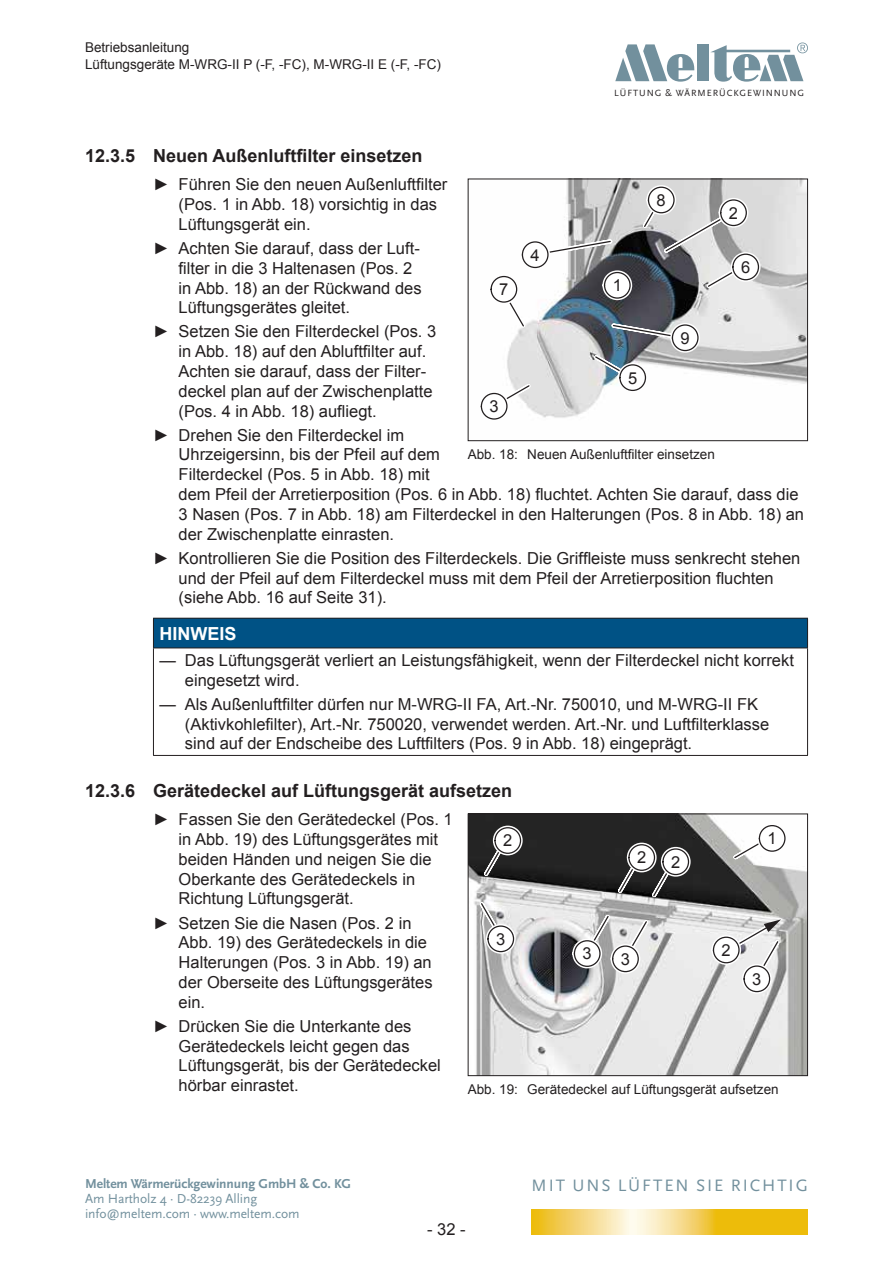
<style>
.page{position:relative;width:893px;height:1263px;background:#fff}
.page>*{position:absolute;margin:0;border:0;box-sizing:border-box;transform-origin:0 0}
.t1{font:700 18px "Arial";color:#231f20}
.t2{font:700 18px "Arial";color:#fff}
.t3{font:17.25px "Scala Sans Pro";letter-spacing:.11em;color:#72909d}
.t4{font:16.5px/19.8px "Arial";color:#231f20}
.t5{font:13.5px/16.2px "Arial";color:#231f20}
.t6{font:13.5px/15px "Scala Sans Pro";letter-spacing:-.005em;color:#72909d}
.t7{font:700 13.5px "Scala Sans Pro";letter-spacing:-.005em;color:#72909d}
.t8{font:9.45px "Scala Sans Pro";letter-spacing:.1em;color:#231f20}
</style>
<div class="page">
<svg style="left:615px;top:44px;width:80px;height:38px"></svg>
<div style="left:697px;top:44px;width:12px;height:37px;background:#72909d"></div>
<svg style="left:710px;top:43px;width:98px;height:39px"></svg>
<svg style="left:531px;top:1209px;width:277px;height:25px;background:#f2d05e"></svg>
<div style="left:153px;top:618px;width:654px;height:30px;background:#005285"></div>
<hr style="left:153px;top:618px;width:655px;height:1px;background:#231f20">
<hr style="left:153px;top:618px;width:1px;height:30px;background:#231f20">
<hr style="left:807px;top:618px;width:1px;height:30px;background:#231f20">
<hr style="left:153px;top:648px;width:655px;height:1px;background:#231f20">
<hr style="left:153px;top:648px;width:1px;height:107px;background:#231f20">
<hr style="left:807px;top:648px;width:1px;height:107px;background:#231f20">
<hr style="left:153px;top:755px;width:655px;height:1px;background:#231f20">
<img style="left:567px;top:181px;width:239px;height:203px">
<div style="left:468px;top:179px;width:340px;height:262px;border:1px solid #231f20"></div>
<svg style="left:480px;top:182px;width:283px;height:238px"></svg>
<div style="left:672px;top:325px;width:26px;height:26px;background:#fff;border-radius:50%"></div>
<div style="left:672px;top:324px;width:27px;height:27px;border:1px solid #231f20;border-radius:50%"></div>
<img style="left:470px;top:815px;width:336px;height:259px">
<div style="left:468px;top:813px;width:340px;height:263px;border:1px solid #231f20"></div>
<svg style="left:730px;top:821px;width:60px;height:42px"></svg>
<div style="left:759px;top:826px;width:26px;height:25px;background:#fff;border-radius:50%"></div>
<div style="left:759px;top:825px;width:27px;height:27px;border:1px solid #231f20;border-radius:50%"></div>
<svg style="left:480px;top:823px;width:45px;height:57px;background:#3d3c3c"></svg>
<div style="left:495px;top:828px;width:25px;height:25px;background:#fff;border-radius:50%"></div>
<div style="left:494px;top:827px;width:27px;height:27px;border:1px solid #231f20;border-radius:50%"></div>
<svg style="left:614px;top:840px;width:79px;height:61px"></svg>
<div style="left:663px;top:849px;width:25px;height:25px;background:#fff;border-radius:50%"></div>
<div style="left:662px;top:848px;width:27px;height:27px;border:1px solid #231f20;border-radius:50%"></div>
<svg style="left:476px;top:898px;width:42px;height:58px"></svg>
<div style="left:488px;top:926px;width:25px;height:25px;background:#fff;border-radius:50%"></div>
<div style="left:487px;top:925px;width:27px;height:27px;border:1px solid #231f20;border-radius:50%"></div>
<svg style="left:570px;top:911px;width:82px;height:65px"></svg>
<div style="left:613px;top:946px;width:25px;height:25px;background:#fff;border-radius:50%"></div>
<div style="left:612px;top:945px;width:27px;height:27px;border:1px solid #231f20;border-radius:50%"></div>
<svg style="left:709px;top:919px;width:74px;height:77px"></svg>
<div style="left:744px;top:966px;width:26px;height:25px;background:#fff;border-radius:50%"></div>
<div style="left:743px;top:965px;width:27px;height:27px;border:1px solid #231f20;border-radius:50%"></div>
<p class="t5" style="left:85px;top:40px;width:358px">Betriebsanleitung<br>Lüftungsgeräte M-WRG-II P (-F, -FC), M-WRG-II E (-F, -FC)</p>
<p class="t8" style="left:614px;top:87px;width:191px">LÜFTUNG &amp; WÄRMERÜCKGEWINNUNG</p>
<p class="t1" style="left:85px;top:144px;width:339px">12.3.5 Neuen Außenluftfilter einsetzen</p>
<p class="t4" style="left:179px;top:175px;width:270px;text-indent:-26px">► Führen Sie den neuen Außenluftfilter (Pos. 1 in Abb. 18) vorsichtig in das<br>Lüftungsgerät ein.</p>
<p class="t4" style="left:179px;top:238px;width:245px;text-indent:-26px">► Achten Sie darauf, dass der Luft&shy;filter in die 3 Haltenasen (Pos. 2 in Abb. 18) an der Rückwand des<br>Lüftungsgerätes gleitet.</p>
<p class="t4" style="left:179px;top:322px;width:259px;text-indent:-26px">► Setzen Sie den Filterdeckel (Pos. 3 in Abb. 18) auf den Abluftfilter auf.<br>Achten sie darauf, dass der Filter&shy;deckel plan auf der Zwischenplatte (Pos. 4 in Abb. 18) aufliegt.</p>
<p class="t4" style="left:179px;top:425px;width:627px;text-indent:-26px">► Drehen Sie den Filterdeckel im<br>Uhrzeigersinn, bis der Pfeil auf dem<br>Filterdeckel (Pos. 5 in Abb. 18) mit<br>dem Pfeil der Arretierposition (Pos. 6 in Abb. 18) fluchtet. Achten Sie darauf, dass die 3 Nasen (Pos. 7 in Abb. 18) am Filterdeckel in den Halterungen (Pos. 8 in Abb. 18) an der Zwischenplatte einrasten.</p>
<p class="t4" style="left:179px;top:548px;width:623px;text-indent:-26px">► Kontrollieren Sie die Position des Filterdeckels. Die Griffleiste muss senkrecht stehen und der Pfeil auf dem Filterdeckel muss mit dem Pfeil der Arretierposition fluchten (siehe Abb. 16 auf Seite 31).</p>
<p class="t2" style="left:159px;top:621px;width:79px">HINWEIS</p>
<p class="t4" style="left:185px;top:650px;width:610px;text-indent:-26px">— Das Lüftungsgerät verliert an Leistungsfähigkeit, wenn der Filterdeckel nicht korrekt eingesetzt wird.</p>
<p class="t4" style="left:185px;top:694px;width:586px;text-indent:-26px">— Als Außenluftfilter dürfen nur M-WRG-II FA, Art.-Nr. 750010, und M-WRG-II FK (Aktivkohlefilter), Art.-Nr. 750020, verwendet werden. Art.-Nr. und Luftfilterklasse sind auf der Endscheibe des Luftfilters (Pos. 9 in Abb. 18) eingeprägt.</p>
<p class="t1" style="left:85px;top:779px;width:429px">12.3.6 Gerätedeckel auf Lüftungsgerät aufsetzen</p>
<p class="t4" style="left:179px;top:810px;width:276px;text-indent:-26px">► Fassen Sie den Gerätedeckel (Pos. 1 in Abb. 19) des Lüftungsgerätes mit beiden Händen und neigen Sie die<br>Oberkante des Gerätedeckels in<br>Richtung Lüftungsgerät.</p>
<p class="t4" style="left:179px;top:913px;width:256px;text-indent:-26px">► Setzen Sie die Nasen (Pos. 2 in<br>Abb. 19) des Gerätedeckels in die<br>Halterungen (Pos. 3 in Abb. 19) an der Oberseite des Lüftungsgerätes ein.</p>
<p class="t4" style="left:179px;top:1016px;width:264px;text-indent:-26px">► Drücken Sie die Unterkante des<br>Gerätedeckels leicht gegen das<br>Lüftungsgerät, bis der Gerätedeckel hörbar einrastet.</p>
<p class="t4" style="left:657px;top:190px;width:11px">8</p>
<p class="t4" style="left:729px;top:203px;width:11px">2</p>
<p class="t4" style="left:531px;top:245px;width:11px">4</p>
<p class="t4" style="left:741px;top:257px;width:11px">6</p>
<p class="t4" style="left:613px;top:276px;width:11px">1</p>
<p class="t4" style="left:499px;top:280px;width:11px">7</p>
<p class="t4" style="left:681px;top:328px;width:11px">9</p>
<p class="t4" style="left:628px;top:368px;width:11px">5</p>
<p class="t4" style="left:490px;top:397px;width:11px">3</p>
<p class="t5" style="left:468px;top:447px;width:249px">Abb. 18: Neuen Außenluftfilter einsetzen</p>
<p class="t4" style="left:503px;top:831px;width:11px">2</p>
<p class="t4" style="left:768px;top:829px;width:11px">1</p>
<p class="t4" style="left:637px;top:848px;width:11px">2</p>
<p class="t4" style="left:671px;top:852px;width:11px">2</p>
<p class="t4" style="left:496px;top:929px;width:11px">3</p>
<p class="t4" style="left:722px;top:940px;width:11px">2</p>
<p class="t4" style="left:583px;top:944px;width:11px">3</p>
<p class="t4" style="left:621px;top:949px;width:11px">3</p>
<p class="t4" style="left:752px;top:969px;width:11px">3</p>
<p class="t5" style="left:468px;top:1082px;width:312px">Abb. 19: Gerätedeckel auf Lüftungsgerät aufsetzen</p>
<p class="t7" style="left:85px;top:1176px;width:267px">Meltem Wärmerückgewinnung GmbH &amp; Co. KG</p>
<p class="t6" style="left:85px;top:1191px;width:216px">Am Hartholz 4 · D-82239 Alling info@meltem.com · www.meltem.com</p>
<p class="t4" style="left:427px;top:1219px;width:40px">- 32 -</p>
<p class="t3" style="left:532px;top:1175px;width:278px">MIT UNS LÜFTEN SIE RICHTIG</p>
</div>
